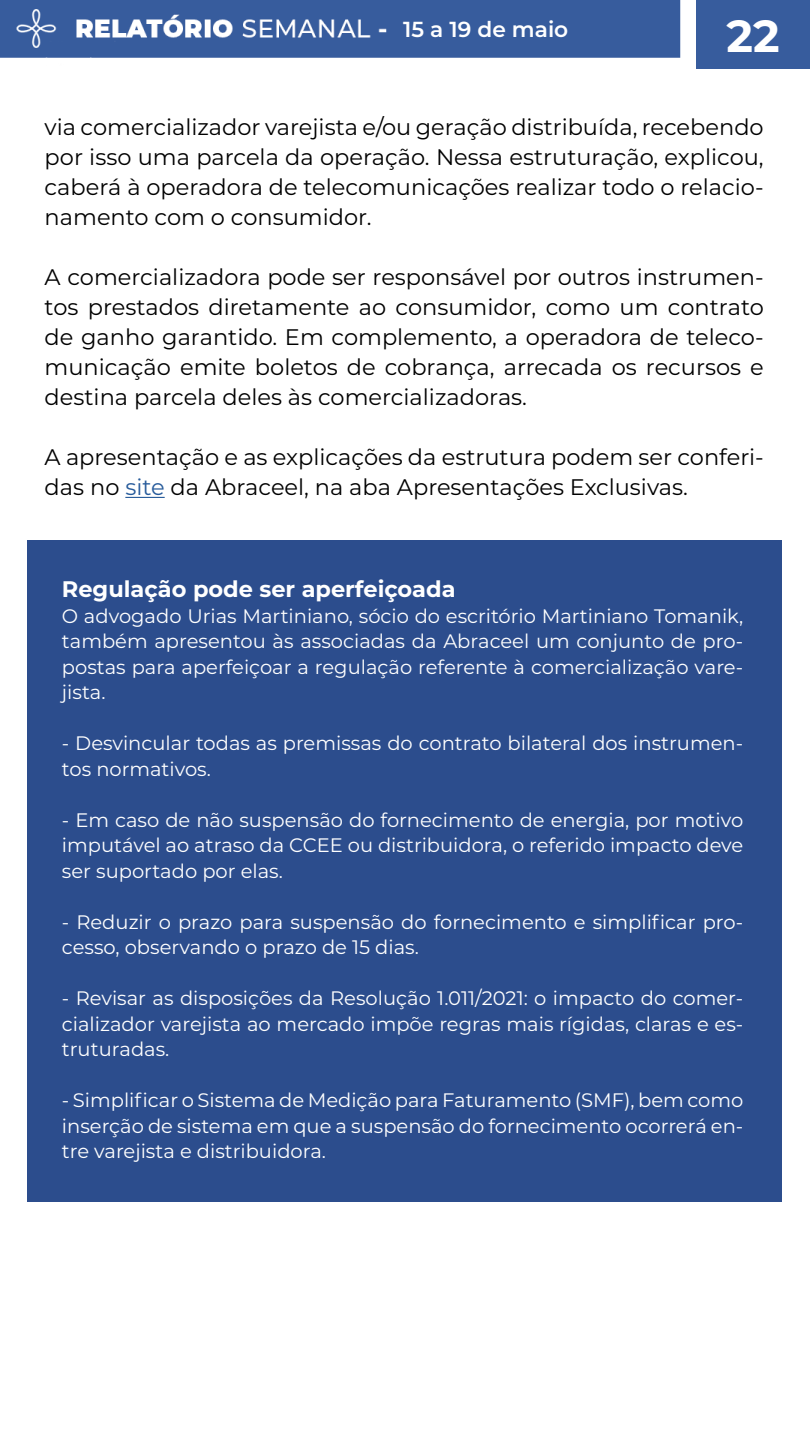
<style>
.page{position:relative;width:810px;height:1440px;background:#fff}
.page>*{position:absolute;margin:0;border:0;box-sizing:border-box;transform-origin:0 0}
.t1{font:700 45px "Montserrat";color:#fff}
.t2{font:22.5px/30px "Montserrat";color:#000;text-align:justify}
.t3{font:700 22.5px "Montserrat";color:#fff}
.t4{font:600 21.75px "Montserrat";color:#fff}
.t5{font:19.5px/25.5px "Montserrat";color:#fff;text-align:justify}
.s1{color:#275b9b}
</style>
<div class="page">
<img style="left:0;top:0;width:810px;height:1202px">
<hr style="left:125px;top:497px;width:40px;height:1px;background:#275b9b">
<div style="left:27px;top:540px;width:755px;height:661px;background:#2c4d8d"></div>
<p class="t4" style="left:403px;top:14px;width:167px">15 a 19 de maio</p>
<h1 class="t1" style="left:727px;top:4px;width:55px">22</h1>
<p class="t2" style="left:45px;top:111px;width:721px">via comercializador varejista e/ou geração distribuída, recebendo por isso uma parcela da operação. Nessa estruturação, explicou, caberá à operadora de telecomunicações realizar todo o relacio&shy;namento com o consumidor.</p>
<p class="t2" style="left:45px;top:261px;width:721px">A comercializadora pode ser responsável por outros instrumen&shy;tos prestados diretamente ao consumidor, como um contrato de ganho garantido. Em complemento, a operadora de teleco&shy;municação emite boletos de cobrança, arrecada os recursos e destina parcela deles às comercializadoras.</p>
<p class="t2" style="left:45px;top:441px;width:721px">A apresentação e as explicações da estrutura podem ser conferi&shy;das no <span class="s1">site</span> da Abraceel, na aba Apresentações Exclusivas.</p>
<p class="t3" style="left:62px;top:573px;width:395px">Regulação pode ser aperfeiçoada</p>
<p class="t5" style="left:62px;top:602px;width:683px">O advogado Urias Martiniano, sócio do escritório Martiniano Tomanik, também apresentou às associadas da Abraceel um conjunto de pro&shy;postas para aperfeiçoar a regulação referente à comercialização vare&shy;jista.</p>
<p class="t5" style="left:62px;top:730px;width:683px">- Desvincular todas as premissas do contrato bilateral dos instrumen&shy;tos normativos.</p>
<p class="t5" style="left:62px;top:806px;width:683px">- Em caso de não suspensão do fornecimento de energia, por motivo imputável ao atraso da CCEE ou distribuidora, o referido impacto deve ser suportado por elas.</p>
<p class="t5" style="left:62px;top:908px;width:683px">- Reduzir o prazo para suspensão do fornecimento e simplificar pro&shy;cesso, observando o prazo de 15 dias.</p>
<p class="t5" style="left:62px;top:985px;width:683px">- Revisar as disposições da Resolução 1.011/2021: o impacto do comer&shy;cializador varejista ao mercado impõe regras mais rígidas, claras e es&shy;truturadas.</p>
<p class="t5" style="left:62px;top:1087px;width:683px">- Simplificar o Sistema de Medição para Faturamento (SMF), bem como inserção de sistema em que a suspensão do fornecimento ocorrerá en&shy;tre varejista e distribuidora.</p>
</div>
